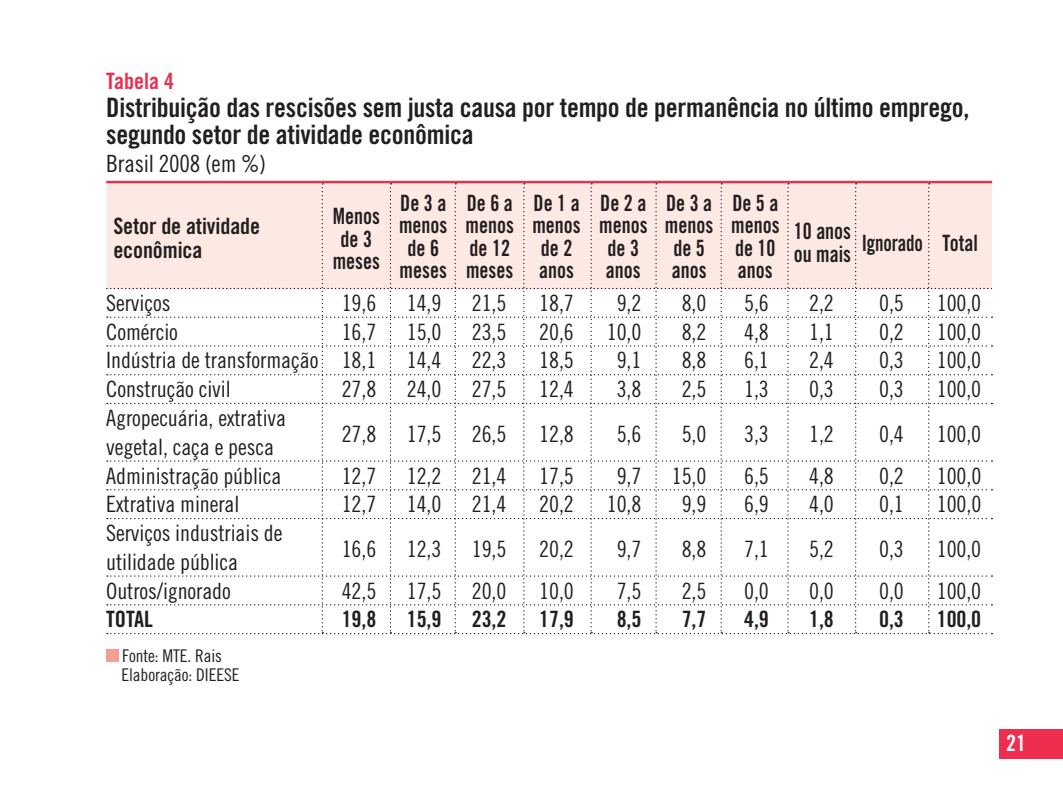
<style>
.page{position:relative;width:1063px;height:794px;background:#fff}
.page>*{position:absolute;margin:0;border:0;box-sizing:border-box;transform-origin:0 0}
.t1{font:26.75px/27.5px "Trade Gothic Bold Cond Twenty";letter-spacing:-.01em;color:#231f20}
.t2{font:23.75px "Trade Gothic Cond Eighteen";letter-spacing:-.01em;color:#231f20}
.t3{font:22.5px/28.8px "Trade Gothic Cond Eighteen";letter-spacing:-.005em;color:#231f20}
.t4{font:22.5px/22.5px "Trade Gothic Bold Cond Twenty";color:#231f20;text-align:center;scale:.9 1}
.t5{font:22.5px/23.8px "Trade Gothic Bold Cond Twenty";color:#231f20}
.t6{font:22.5px "Trade Gothic Bold Cond Twenty";color:#231f20;scale:.85 1}
.t7{font:22.5px "Trade Gothic Bold Cond Twenty";color:#ee2e4e}
.t8{font:22.5px "Trade Gothic Bold Cond Twenty";color:#fff}
.t9{font:17.5px/18.8px "Trade Gothic Cond Eighteen";letter-spacing:-.005em;color:#231f20}
</style>
<div class="page">
<div style="left:999px;top:729px;width:64px;height:29px;background:#ee2e4e"></div>
<div style="left:106px;top:649px;width:13px;height:13px;background:#f69d94"></div>
<hr style="left:106px;top:181px;width:886px;height:2px;background:#ee2e4e">
<svg style="left:106px;top:183px;width:887px;height:451px"></svg>
<p class="t7" style="left:106px;top:67px;width:69px">Tabela 4</p>
<p class="t1" style="left:106px;top:93px;width:865px">Distribuição das rescisões sem justa causa por tempo de permanência no último emprego, segundo setor de atividade econômica</p>
<p class="t2" style="left:106px;top:149px;width:161px">Brasil 2008 (em %)</p>
<p class="t4" style="left:333px;top:205px;width:54px">Menos de 3 meses</p>
<p class="t4" style="left:399px;top:191px;width:55px">De 3 a menos de 6 meses</p>
<p class="t4" style="left:466px;top:191px;width:55px;text-align:left">De 6 a menos de 12 meses</p>
<p class="t4" style="left:532px;top:191px;width:55px">De 1 a menos de 2 anos</p>
<p class="t4" style="left:599px;top:191px;width:55px">De 2 a menos de 3 anos</p>
<p class="t4" style="left:665px;top:191px;width:55px">De 3 a menos de 5 anos</p>
<p class="t4" style="left:731px;top:191px;width:55px;text-align:left">De 5 a menos de 10 anos</p>
<p class="t5" style="left:113px;top:214px;width:148px">Setor de atividade econômica</p>
<p class="t4" style="left:794px;top:220px;width:65px;text-align:left">10 anos ou mais</p>
<p class="t6" style="left:862px;top:229px;width:138px">Ignorado Total</p>
<p class="t3" style="left:106px;top:288px;width:66px">Serviços</p>
<p class="t3" style="left:342px;top:288px;width:36px">19,6</p>
<p class="t3" style="left:407px;top:288px;width:36px">14,9</p>
<p class="t3" style="left:472px;top:288px;width:36px">21,5</p>
<p class="t3" style="left:539px;top:288px;width:36px">18,7</p>
<p class="t3" style="left:617px;top:288px;width:26px">9,2</p>
<p class="t3" style="left:682px;top:288px;width:26px">8,0</p>
<p class="t3" style="left:744px;top:288px;width:26px">5,6</p>
<p class="t3" style="left:809px;top:288px;width:26px">2,2</p>
<p class="t3" style="left:879px;top:288px;width:26px">0,5</p>
<p class="t3" style="left:937px;top:288px;width:46px">100,0</p>
<p class="t3" style="left:106px;top:317px;width:73px">Comércio</p>
<p class="t3" style="left:342px;top:317px;width:36px">16,7</p>
<p class="t3" style="left:407px;top:317px;width:36px">15,0</p>
<p class="t3" style="left:472px;top:317px;width:36px">23,5</p>
<p class="t3" style="left:539px;top:317px;width:36px">20,6</p>
<p class="t3" style="left:607px;top:317px;width:36px">10,0</p>
<p class="t3" style="left:682px;top:317px;width:26px">8,2</p>
<p class="t3" style="left:744px;top:317px;width:26px">4,8</p>
<p class="t3" style="left:809px;top:317px;width:26px">1,1</p>
<p class="t3" style="left:879px;top:317px;width:26px">0,2</p>
<p class="t3" style="left:937px;top:317px;width:46px">100,0</p>
<p class="t3" style="left:106px;top:346px;width:272px">Indústria de transformação 18,1</p>
<p class="t3" style="left:407px;top:346px;width:36px">14,4</p>
<p class="t3" style="left:472px;top:346px;width:36px">22,3</p>
<p class="t3" style="left:539px;top:346px;width:36px">18,5</p>
<p class="t3" style="left:617px;top:346px;width:26px">9,1</p>
<p class="t3" style="left:682px;top:346px;width:26px">8,8</p>
<p class="t3" style="left:744px;top:346px;width:26px">6,1</p>
<p class="t3" style="left:809px;top:346px;width:26px">2,4</p>
<p class="t3" style="left:879px;top:346px;width:26px">0,3</p>
<p class="t3" style="left:937px;top:346px;width:46px">100,0</p>
<p class="t3" style="left:106px;top:374px;width:126px">Construção civil</p>
<p class="t3" style="left:342px;top:374px;width:36px">27,8</p>
<p class="t3" style="left:407px;top:374px;width:36px">24,0</p>
<p class="t3" style="left:472px;top:374px;width:36px">27,5</p>
<p class="t3" style="left:539px;top:374px;width:36px">12,4</p>
<p class="t3" style="left:617px;top:374px;width:26px">3,8</p>
<p class="t3" style="left:682px;top:374px;width:26px">2,5</p>
<p class="t3" style="left:744px;top:374px;width:26px">1,3</p>
<p class="t3" style="left:809px;top:374px;width:26px">0,3</p>
<p class="t3" style="left:879px;top:374px;width:26px">0,3</p>
<p class="t3" style="left:937px;top:374px;width:46px">100,0</p>
<p class="t3" style="left:106px;top:403px;width:181px">Agropecuária, extrativa vegetal, caça e pesca</p>
<p class="t3" style="left:342px;top:419px;width:36px">27,8</p>
<p class="t3" style="left:407px;top:419px;width:36px">17,5</p>
<p class="t3" style="left:472px;top:419px;width:36px">26,5</p>
<p class="t3" style="left:539px;top:419px;width:36px">12,8</p>
<p class="t3" style="left:617px;top:419px;width:26px">5,6</p>
<p class="t3" style="left:682px;top:419px;width:26px">5,0</p>
<p class="t3" style="left:744px;top:419px;width:26px">3,3</p>
<p class="t3" style="left:809px;top:419px;width:26px">1,2</p>
<p class="t3" style="left:879px;top:419px;width:26px">0,4</p>
<p class="t3" style="left:937px;top:419px;width:46px">100,0</p>
<p class="t3" style="left:106px;top:461px;width:177px">Administração pública</p>
<p class="t3" style="left:342px;top:461px;width:36px">12,7</p>
<p class="t3" style="left:407px;top:461px;width:36px">12,2</p>
<p class="t3" style="left:472px;top:461px;width:36px">21,4</p>
<p class="t3" style="left:539px;top:461px;width:36px">17,5</p>
<p class="t3" style="left:617px;top:461px;width:26px">9,7</p>
<p class="t3" style="left:672px;top:461px;width:36px">15,0</p>
<p class="t3" style="left:744px;top:461px;width:26px">6,5</p>
<p class="t3" style="left:809px;top:461px;width:26px">4,8</p>
<p class="t3" style="left:879px;top:461px;width:26px">0,2</p>
<p class="t3" style="left:937px;top:461px;width:46px">100,0</p>
<p class="t3" style="left:106px;top:489px;width:135px">Extrativa mineral</p>
<p class="t3" style="left:342px;top:489px;width:36px">12,7</p>
<p class="t3" style="left:407px;top:489px;width:36px">14,0</p>
<p class="t3" style="left:472px;top:489px;width:36px">21,4</p>
<p class="t3" style="left:539px;top:489px;width:36px">20,2</p>
<p class="t3" style="left:607px;top:489px;width:36px">10,8</p>
<p class="t3" style="left:682px;top:489px;width:26px">9,9</p>
<p class="t3" style="left:744px;top:489px;width:26px">6,9</p>
<p class="t3" style="left:809px;top:489px;width:26px">4,0</p>
<p class="t3" style="left:879px;top:489px;width:26px">0,1</p>
<p class="t3" style="left:937px;top:489px;width:46px">100,0</p>
<p class="t3" style="left:106px;top:518px;width:178px">Serviços industriais de utilidade pública</p>
<p class="t3" style="left:342px;top:534px;width:36px">16,6</p>
<p class="t3" style="left:407px;top:534px;width:36px">12,3</p>
<p class="t3" style="left:472px;top:534px;width:36px">19,5</p>
<p class="t3" style="left:539px;top:534px;width:36px">20,2</p>
<p class="t3" style="left:617px;top:534px;width:26px">9,7</p>
<p class="t3" style="left:682px;top:534px;width:26px">8,8</p>
<p class="t3" style="left:744px;top:534px;width:26px">7,1</p>
<p class="t3" style="left:809px;top:534px;width:26px">5,2</p>
<p class="t3" style="left:879px;top:534px;width:26px">0,3</p>
<p class="t3" style="left:937px;top:534px;width:46px">100,0</p>
<p class="t3" style="left:106px;top:576px;width:126px">Outros/ignorado</p>
<p class="t3" style="left:342px;top:576px;width:36px">42,5</p>
<p class="t3" style="left:407px;top:576px;width:36px">17,5</p>
<p class="t3" style="left:472px;top:576px;width:36px">20,0</p>
<p class="t3" style="left:539px;top:576px;width:36px">10,0</p>
<p class="t3" style="left:617px;top:576px;width:26px">7,5</p>
<p class="t3" style="left:682px;top:576px;width:26px">2,5</p>
<p class="t3" style="left:744px;top:576px;width:26px">0,0</p>
<p class="t3" style="left:809px;top:576px;width:26px">0,0</p>
<p class="t3" style="left:879px;top:576px;width:26px">0,0</p>
<p class="t3" style="left:937px;top:576px;width:46px">100,0</p>
<p class="t5" style="left:106px;top:607px;width:48px">TOTAl</p>
<p class="t5" style="left:342px;top:607px;width:36px">19,8</p>
<p class="t5" style="left:407px;top:607px;width:36px">15,9</p>
<p class="t5" style="left:472px;top:607px;width:36px">23,2</p>
<p class="t5" style="left:539px;top:607px;width:36px">17,9</p>
<p class="t5" style="left:617px;top:607px;width:26px">8,5</p>
<p class="t5" style="left:682px;top:607px;width:26px">7,7</p>
<p class="t5" style="left:744px;top:607px;width:26px">4,9</p>
<p class="t5" style="left:809px;top:607px;width:26px">1,8</p>
<p class="t5" style="left:879px;top:607px;width:26px">0,3</p>
<p class="t5" style="left:937px;top:607px;width:46px">100,0</p>
<p class="t9" style="left:121px;top:646px;width:120px">Fonte: MTE. Rais<br>Elaboração: DIEESE</p>
<p class="t8" style="left:1006px;top:729px;width:21px">21</p>
</div>
